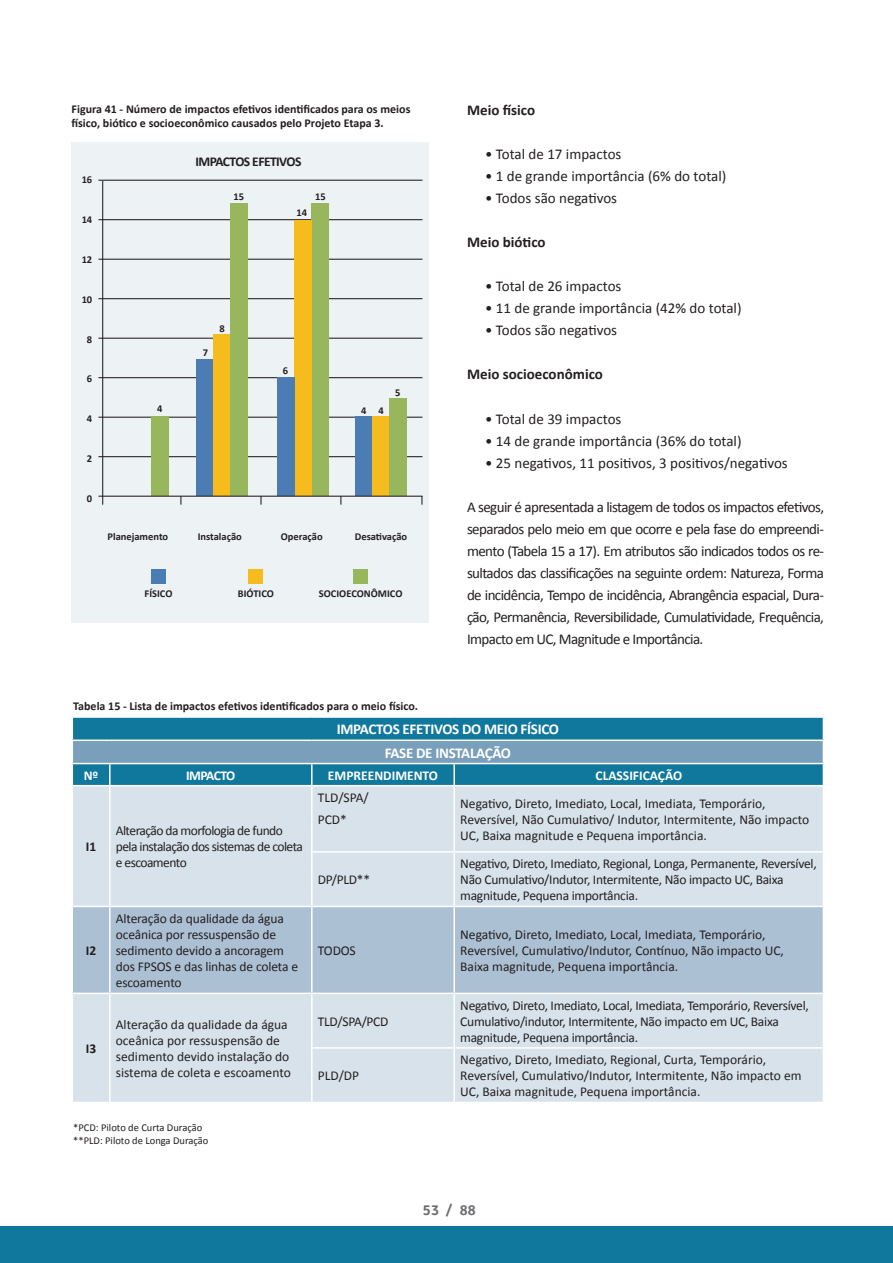
<style>
.page{position:relative;width:893px;height:1263px;background:#fff}
.page>*{position:absolute;margin:0;border:0;box-sizing:border-box;transform-origin:0 0}
.t1{font:15px/22px "Calibri";color:#231f20;text-align:justify}
.t2{font:700 15px/23.2px "Calibri";letter-spacing:-.02em;color:#fff;text-align:center}
.t3{font:700 15px "Calibri";color:#231f20}
.t4{font:600 15px "Signika";color:#6c6d70}
.t5{font:13.5px/16.2px "Calibri";letter-spacing:-.01em;color:#231f20}
.t6{font:13.5px/16.2px "Calibri";letter-spacing:-.04em;color:#231f20}
.t7{font:700 13.5px "Calibri";color:#fff}
.t8{font:700 13.5px "Calibri";letter-spacing:-.04em;color:#231f20}
.t9{font:700 13.5px "Calibri";letter-spacing:-.045em;color:#fff}
.t10{font:700 12px/14.4px "Calibri";color:#231f20}
.t11{font:700 10.5px "Calibri";color:#231f20}
.t12{font:10.5px/12.6px "Calibri";color:#231f20}
</style>
<div class="page">
<div style="left:72px;top:142px;width:357px;height:480px;background:#edf2f5"></div>
<hr style="left:98px;top:180px;width:324px;height:1px;background:#231f20">
<hr style="left:98px;top:219px;width:324px;height:1px;background:#231f20">
<hr style="left:98px;top:259px;width:324px;height:1px;background:#231f20">
<hr style="left:98px;top:298px;width:324px;height:1px;background:#231f20">
<hr style="left:98px;top:338px;width:324px;height:1px;background:#231f20">
<hr style="left:98px;top:377px;width:324px;height:1px;background:#231f20">
<hr style="left:98px;top:417px;width:324px;height:1px;background:#231f20">
<hr style="left:98px;top:456px;width:324px;height:1px;background:#231f20">
<div style="left:151px;top:416px;width:17px;height:80px;background:#98b65b"></div>
<div style="left:355px;top:416px;width:17px;height:80px;background:#4c7cb4"></div>
<div style="left:372px;top:416px;width:17px;height:80px;background:#f6bc1d"></div>
<div style="left:389px;top:398px;width:17px;height:98px;background:#98b65b"></div>
<div style="left:197px;top:359px;width:17px;height:137px;background:#4c7cb4"></div>
<div style="left:214px;top:335px;width:17px;height:161px;background:#f6bc1d"></div>
<div style="left:231px;top:203px;width:17px;height:293px;background:#98b65b"></div>
<div style="left:311px;top:203px;width:17px;height:293px;background:#98b65b"></div>
<div style="left:294px;top:220px;width:17px;height:276px;background:#f6bc1d"></div>
<div style="left:277px;top:377px;width:17px;height:119px;background:#4c7cb4"></div>
<hr style="left:102px;top:181px;width:1px;height:324px;background:#231f20">
<svg style="left:260px;top:497px;width:2px;height:8px"></svg>
<div style="left:151px;top:570px;width:15px;height:14px;background:#4c7cb4"></div>
<div style="left:353px;top:570px;width:15px;height:14px;background:#98b65b"></div>
<div style="left:249px;top:570px;width:14px;height:14px;background:#f6bc1d"></div>
<hr style="left:98px;top:496px;width:324px;height:1px;background:#231f20">
<div style="left:73px;top:786px;width:750px;height:316px;background:#d8e2eb"></div>
<div style="left:73px;top:907px;width:750px;height:86px;background:#acc0d4"></div>
<svg style="left:72px;top:718px;width:752px;height:67px;background:#3e8aab"></svg>
<hr style="left:109px;top:786px;width:2px;height:66px;background:#fff">
<hr style="left:109px;top:852px;width:2px;height:54px;background:#fff">
<hr style="left:311px;top:786px;width:2px;height:65px;background:#fff">
<hr style="left:453px;top:786px;width:2px;height:65px;background:#fff">
<hr style="left:311px;top:853px;width:2px;height:53px;background:#fff">
<hr style="left:311px;top:851px;width:143px;height:2px;background:#fff">
<hr style="left:453px;top:853px;width:2px;height:53px;background:#fff">
<hr style="left:454px;top:851px;width:370px;height:2px;background:#fff">
<hr style="left:72px;top:906px;width:38px;height:1px;background:#fff">
<hr style="left:109px;top:907px;width:2px;height:86px;background:#fff">
<hr style="left:110px;top:906px;width:202px;height:1px;background:#fff">
<hr style="left:311px;top:907px;width:2px;height:86px;background:#fff">
<hr style="left:312px;top:906px;width:142px;height:1px;background:#fff">
<hr style="left:453px;top:907px;width:2px;height:86px;background:#fff">
<hr style="left:454px;top:906px;width:370px;height:1px;background:#fff">
<hr style="left:72px;top:993px;width:38px;height:1px;background:#fff">
<hr style="left:109px;top:994px;width:2px;height:54px;background:#fff">
<hr style="left:109px;top:1048px;width:2px;height:54px;background:#fff">
<hr style="left:110px;top:993px;width:202px;height:1px;background:#fff">
<hr style="left:311px;top:994px;width:2px;height:53px;background:#fff">
<hr style="left:312px;top:993px;width:142px;height:1px;background:#fff">
<hr style="left:453px;top:994px;width:2px;height:53px;background:#fff">
<hr style="left:454px;top:993px;width:370px;height:1px;background:#fff">
<hr style="left:311px;top:1049px;width:2px;height:53px;background:#fff">
<hr style="left:311px;top:1047px;width:143px;height:2px;background:#fff">
<hr style="left:453px;top:1049px;width:2px;height:53px;background:#fff">
<hr style="left:454px;top:1047px;width:370px;height:2px;background:#fff">
<div style="left:0;top:1227px;width:893px;height:36px;background:#10779d"></div>
<p class="t10" style="left:72px;top:101px;width:340px">Figura 41 - Número de impactos efetivos identificados para os meios físico, biótico e socioeconômico causados pelo Projeto Etapa 3.</p>
<p class="t11" style="left:82px;top:173px;width:12px">16</p>
<p class="t11" style="left:82px;top:213px;width:12px">14</p>
<p class="t11" style="left:82px;top:253px;width:12px">12</p>
<p class="t11" style="left:82px;top:293px;width:12px">10</p>
<p class="t11" style="left:87px;top:332px;width:7px">8</p>
<p class="t11" style="left:87px;top:372px;width:7px">6</p>
<p class="t11" style="left:87px;top:412px;width:7px">4</p>
<p class="t11" style="left:87px;top:452px;width:7px">2</p>
<p class="t11" style="left:87px;top:492px;width:7px">0</p>
<p class="t11" style="left:157px;top:402px;width:7px">4</p>
<p class="t11" style="left:108px;top:530px;width:62px">Planejamento</p>
<p class="t8" style="left:195px;top:152px;width:108px">IMPACTOS EFETIVOS</p>
<p class="t11" style="left:234px;top:190px;width:12px">15</p>
<p class="t11" style="left:296px;top:206px;width:12px">14</p>
<p class="t11" style="left:315px;top:190px;width:12px">15</p>
<p class="t11" style="left:203px;top:346px;width:7px">7</p>
<p class="t11" style="left:219px;top:322px;width:7px">8</p>
<p class="t11" style="left:283px;top:364px;width:7px">6</p>
<p class="t11" style="left:361px;top:404px;width:24px">4 4</p>
<p class="t11" style="left:395px;top:385px;width:7px">5</p>
<p class="t11" style="left:198px;top:530px;width:46px">Instalação</p>
<p class="t11" style="left:281px;top:530px;width:43px">Operação</p>
<p class="t11" style="left:355px;top:530px;width:54px">Desativação</p>
<p class="t11" style="left:145px;top:587px;width:29px">FÍSICO</p>
<p class="t11" style="left:238px;top:587px;width:38px">BIÓTICO</p>
<p class="t11" style="left:319px;top:587px;width:85px">SOCIOECONÔMICO</p>
<p class="t10" style="left:73px;top:699px;width:346px">Tabela 15 - Lista de impactos efetivos identificados para o meio físico.</p>
<p class="t3" style="left:467px;top:100px;width:70px">Meio físico</p>
<p class="t1" style="left:485px;top:143px;width:138px">• Total de 17 impactos</p>
<p class="t1" style="left:485px;top:165px;width:243px">• 1 de grande importância (6% do total)</p>
<p class="t1" style="left:485px;top:187px;width:134px">• Todos são negativos</p>
<p class="t3" style="left:467px;top:233px;width:80px">Meio biótico</p>
<p class="t1" style="left:485px;top:275px;width:138px">• Total de 26 impactos</p>
<p class="t1" style="left:485px;top:297px;width:258px">• 11 de grande importância (42% do total)</p>
<p class="t1" style="left:485px;top:319px;width:134px">• Todos são negativos</p>
<p class="t3" style="left:467px;top:365px;width:137px">Meio socioeconômico</p>
<p class="t1" style="left:485px;top:408px;width:138px">• Total de 39 impactos</p>
<p class="t1" style="left:485px;top:430px;width:258px">• 14 de grande importância (36% do total)</p>
<p class="t1" style="left:485px;top:452px;width:304px">• 25 negativos, 11 positivos, 3 positivos/negativos</p>
<p class="t1" style="left:467px;top:496px;width:359px">A seguir é apresentada a listagem de todos os impactos efetivos, separados pelo meio em que ocorre e pela fase do empreendi&shy;mento (Tabela 15 a 17). Em atributos são indicados todos os re&shy;sultados das classificações na seguinte ordem: Natureza, Forma de incidência, Tempo de incidência, Abrangência espacial, Dura&shy;ção, Permanência, Reversibilidade, Cumulatividade, Frequência, Impacto em UC, Magnitude e Importância.</p>
<p class="t2" style="left:337px;top:718px;width:224px">IMPACTOS EFETIVOS DO MEIO FÍSICO<br>FASE DE INSTALAÇÃO</p>
<p class="t7" style="left:84px;top:766px;width:16px">Nº</p>
<p class="t9" style="left:186px;top:766px;width:51px">IMPACTO</p>
<p class="t7" style="left:328px;top:766px;width:112px">EMPREENDIMENTO</p>
<p class="t7" style="left:595px;top:766px;width:88px">CLASSIFICAÇÃO</p>
<p class="t8" style="left:86px;top:838px;width:12px">I1</p>
<p class="t8" style="left:86px;top:942px;width:12px">I2</p>
<p class="t8" style="left:86px;top:1040px;width:12px">I3</p>
<p class="t6" style="left:116px;top:822px;width:189px">Alteração da morfologia de fundo pela instalação dos sistemas de coleta e escoamento</p>
<p class="t5" style="left:116px;top:910px;width:184px">Alteração da qualidade da água oceânica por ressuspensão de sedimento devido a ancoragem dos FPSOS e das linhas de coleta e escoamento</p>
<p class="t5" style="left:318px;top:786px;width:52px;line-height:22px">TLD/SPA/<br>PCD*</p>
<p class="t5" style="left:460px;top:795px;width:351px">Negativo, Direto, Imediato, Local, Imediata, Temporário,<br>Reversível, Não Cumulativo/ Indutor, Intermitente, Não impacto<br>UC, Baixa magnitude e Pequena importância.</p>
<p class="t5" style="left:318px;top:872px;width:54px">DP/PLD**</p>
<p class="t5" style="left:460px;top:855px;width:358px">Negativo, Direto, Imediato, Regional, Longa, Permanente, Reversível,<br>Não Cumulativo/Indutor, Intermitente, Não impacto UC, Baixa magnitude, Pequena importância.</p>
<p class="t5" style="left:318px;top:942px;width:40px">TODOS</p>
<p class="t5" style="left:460px;top:926px;width:325px">Negativo, Direto, Imediato, Local, Imediata, Temporário,<br>Reversível, Cumulativo/Indutor, Contínuo, Não impacto UC,<br>Baixa magnitude, Pequena importância.</p>
<p class="t5" style="left:116px;top:1016px;width:177px">Alteração da qualidade da água oceânica por ressuspensão de sedimento devido instalação do sistema de coleta e escoamento</p>
<p class="t5" style="left:318px;top:1013px;width:72px">TLD/SPA/PCD</p>
<p class="t5" style="left:318px;top:1068px;width:43px">PLD/DP</p>
<p class="t5" style="left:460px;top:997px;width:350px">Negativo, Direto, Imediato, Local, Imediata, Temporário, Reversível,<br>Cumulativo/indutor, Intermitente, Não impacto em UC, Baixa magnitude, Pequena importância.</p>
<p class="t5" style="left:460px;top:1051px;width:343px">Negativo, Direto, Imediato, Regional, Curta, Temporário,<br>Reversível, Cumulativo/Indutor, Intermitente, Não impacto em<br>UC, Baixa magnitude, Pequena importância.</p>
<p class="t12" style="left:73px;top:1121px;width:137px">*PCD: Piloto de Curta Duração **PLD: Piloto de Longa Duração</p>
<p class="t4" style="left:423px;top:1201px;width:31px">53 /</p>
<p class="t4" style="left:460px;top:1201px;width:18px">88</p>
</div>
